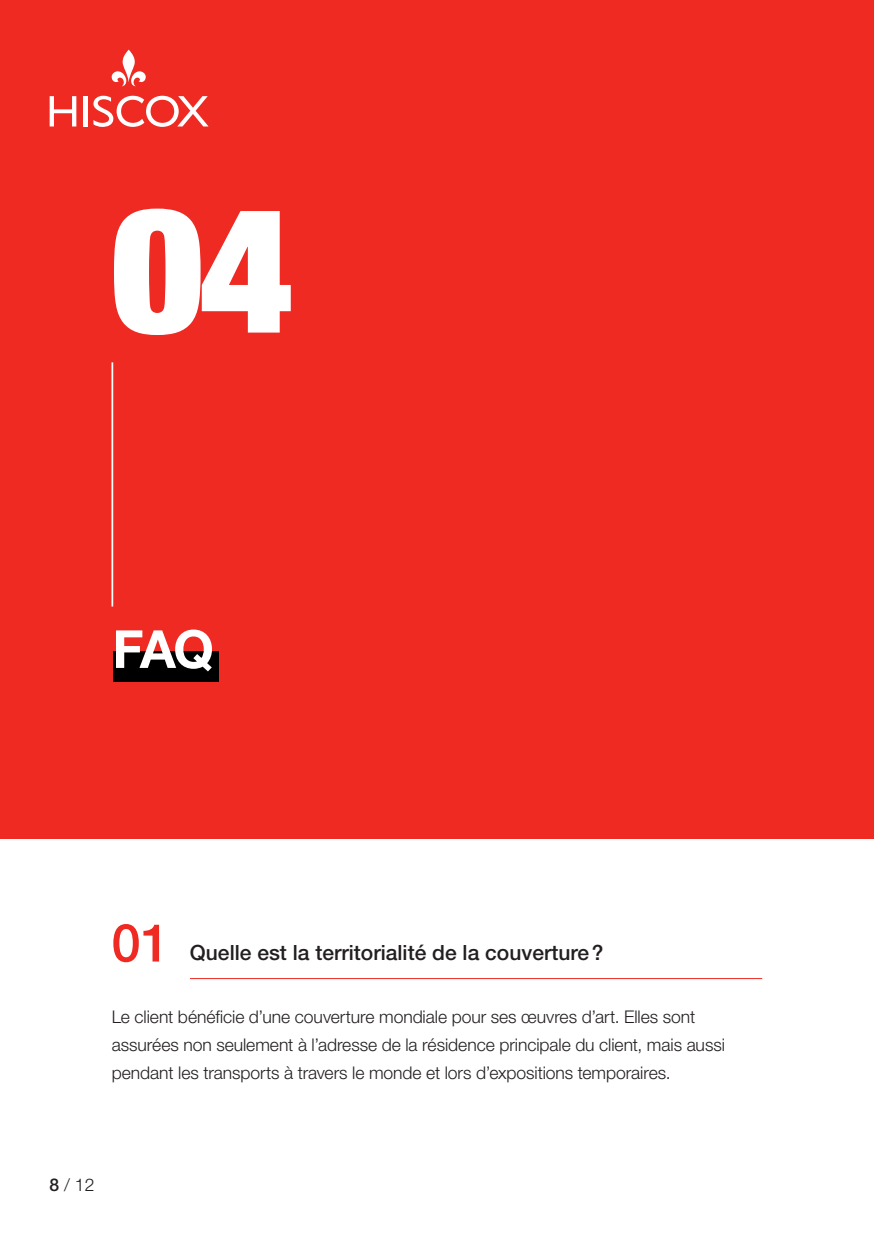
<style>
.page{position:relative;width:874px;height:1241px;background:#fff}
.page>*{position:absolute;margin:0;border:0;box-sizing:border-box;transform-origin:0 0}
.t1{font:900 condensed 175px "Helvetica Neue LT Std";color:#fff}
.t2{font:700 52.5px "Helvetica Neue LT Std";color:#fff}
.t3{font:500 52.5px "Helvetica Neue LT Std";color:#ee2a23}
.t4{font:500 21px "Helvetica Neue LT Std";color:#231f20}
.t5{font:300 17.5px/28px "Helvetica Neue LT Std";letter-spacing:-.005em;color:#231f20}
.s1{font-weight:500}
</style>
<div class="page">
<div style="left:0;top:0;width:873px;height:838px;background:#ee2a23"></div>
<div style="left:113px;top:651px;width:105px;height:30px;background:#000001"></div>
<hr style="left:111px;top:362px;width:2px;height:244px;background:#fff">
<svg style="left:112px;top:50px;width:34px;height:36px"></svg>
<hr style="left:83px;top:96px;width:4px;height:30px;background:#fff">
<svg style="left:50px;top:96px;width:26px;height:30px"></svg>
<svg style="left:93px;top:96px;width:115px;height:31px"></svg>
<hr style="left:190px;top:977px;width:571px;height:1px;background:#ee2a23">
<h1 class="t1" style="left:112px;top:158px;width:181px">04</h1>
<h2 class="t2" style="left:112px;top:616px;width:103px">FAQ</h2>
<h2 class="t3" style="left:111px;top:911px;width:60px">01</h2>
<p class="t4" style="left:190px;top:939px;width:415px">Quelle est la territorialité de la couverture?</p>
<p class="t5" style="left:112px;top:1001px;width:614px">Le client bénéficie d’une couverture mondiale pour ses œuvres d’art. Elles sont assurées non seulement à l’adresse de la résidence principale du client, mais aussi pendant les transports à travers le monde et lors d’expositions temporaires.</p>
<p class="t5" style="left:50px;top:1170px;width:46px"><span class="s1">8</span> / 12</p>
</div>
